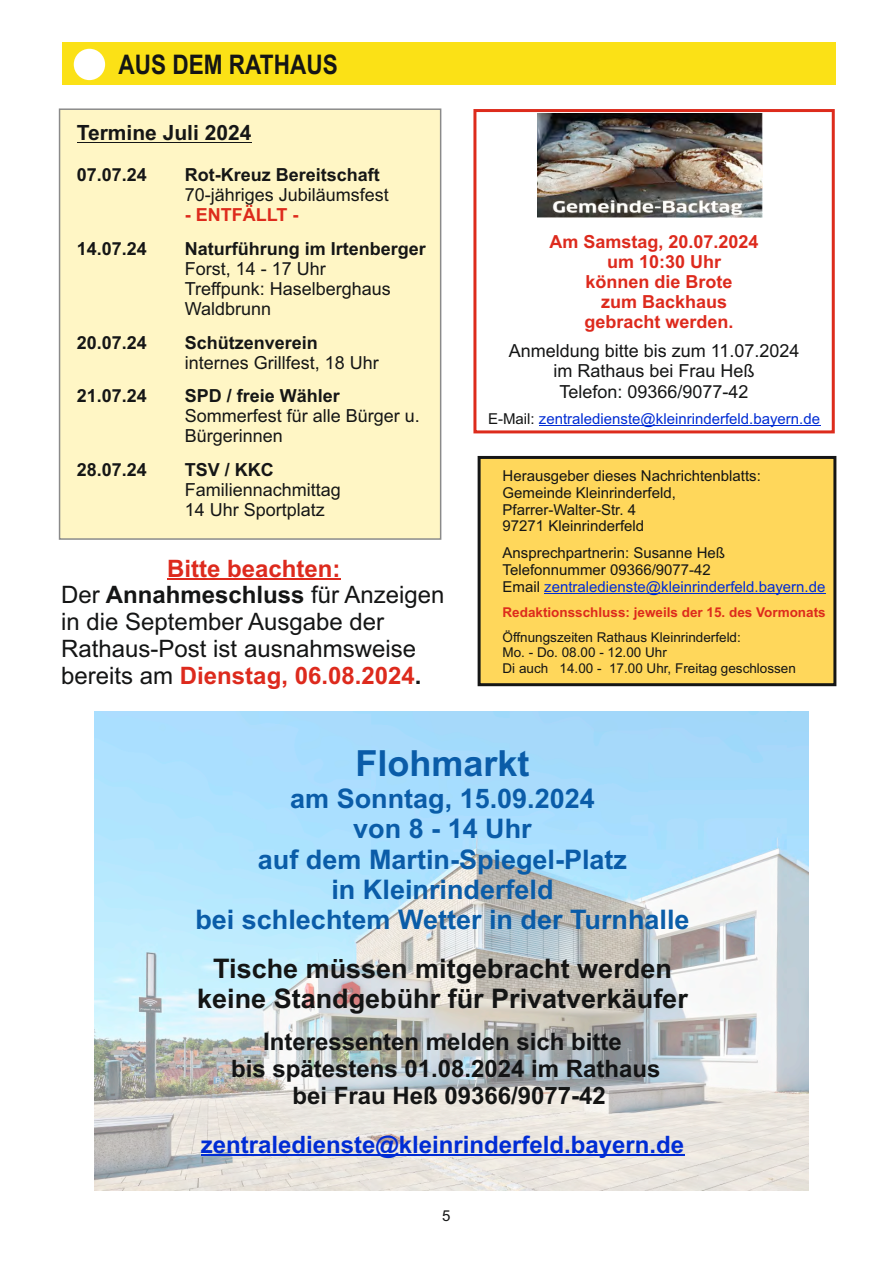
<style>
.page{position:relative;width:893px;height:1263px;background:#fff}
.page>*{position:absolute;margin:0;border:0;box-sizing:border-box;transform-origin:0 0}
.t1{font:700 36px "Arial";color:#0a5ca8}
.t2{font:700 27px/30.2px "Arial";color:#0a5ca8;text-align:center}
.t3{font:700 27px/30.2px "Arial";color:#141515;text-align:center}
.t4{font:700 27px "Arial";color:#141515;scale:.84 1}
.t5{font:24px/26.8px "Arial";color:#141515}
.t6{font:700 24px/26.8px "Arial";color:#131415;text-align:center}
.t7{font:700 24px "Arial";color:#002cd4}
.t8{font:700 24px "Arial";color:#141515}
.t9{font:700 21px "Arial";color:#151616}
.t10{font:18px/20.1px "Arial";color:#151616}
.t11{font:700 18px "Arial";color:#151616}
.t12{font:700 18px "Arial";color:#dd2a1d}
.t13{font:18px/20.1px "Arial";color:#141515;text-align:center}
.t14{font:700 18px "Arial";color:#dd2b1c}
.t15{font:15px/16.8px "Arial";color:#141515}
.t16{font:15px "Arial";color:#002cd4}
.t17{font:15px "Arial";color:#151616}
.t18{font:13.5px/15.1px "Arial";color:#141515}
.t19{font:700 13.5px "Arial";color:#dd2b1c}
.s1{font-weight:700;color:#dd2a1d}
.s2{font-weight:700}
.s3{font-weight:700;color:#dd2b1c}
.s4{color:#141515}
.s5{color:#002cd4}
</style>
<div class="page">
<div style="left:59px;top:108px;width:382px;height:432px;background:#fff6c5"></div>
<div style="left:478px;top:456px;width:358px;height:230px;background:#ffd75b;border:3px solid #151616"></div>
<hr style="left:544px;top:593px;width:281px;height:1px;background:#002cd4">
<img style="left:95px;top:711px;width:714px;height:480px">
<hr style="left:201px;top:1155px;width:483px;height:1px;background:#002cd4">
<hr style="left:167px;top:579px;width:174px;height:1px;background:#dd2a1d">
<div style="left:62px;top:42px;width:774px;height:43px;background:#fbe116"></div>
<div style="left:74px;top:49px;width:31px;height:31px;background:#fff;border-radius:50%"></div>
<hr style="left:539px;top:425px;width:186px;height:1px;background:#002cd4">
<hr style="left:725px;top:425px;width:95px;height:1px;background:#002cd4">
<div style="left:473px;top:109px;width:362px;height:324px;border:3px solid #dd2b1c"></div>
<img style="left:538px;top:114px;width:225px;height:104px">
<hr style="left:77px;top:142px;width:175px;height:1px;background:#151616">
<h2 class="t4" style="left:118px;top:54px;width:263px">AUS DEM RATHAUS</h2>
<h3 class="t9" style="left:77px;top:125px;width:176px">Termine Juli 2024</h3>
<p class="t11" style="left:77px;top:168px;width:72px">07.07.24</p>
<p class="t11" style="left:185px;top:168px;width:197px">Rot-Kreuz Bereitschaft</p>
<p class="t10" style="left:185px;top:186px;width:206px">70-jähriges Jubiläumsfest</p>
<p class="t14" style="left:185px;top:208px;width:115px">- ENTFÄLLT -</p>
<p class="t11" style="left:77px;top:242px;width:72px">14.07.24</p>
<p class="t11" style="left:185px;top:242px;width:243px">Naturführung im Irtenberger</p>
<p class="t10" style="left:185px;top:260px;width:208px">Forst, 14 - 17 Uhr<br>Treffpunk: Haselberghaus<br>Waldbrunn</p>
<p class="t11" style="left:77px;top:335px;width:72px">20.07.24</p>
<p class="t11" style="left:185px;top:335px;width:135px">Schützenverein</p>
<p class="t10" style="left:185px;top:354px;width:196px">internes Grillfest, 18 Uhr</p>
<p class="t11" style="left:77px;top:389px;width:72px">21.07.24</p>
<p class="t11" style="left:185px;top:389px;width:157px">SPD / freie Wähler</p>
<p class="t10" style="left:185px;top:408px;width:237px">Sommerfest für alle Bürger u.<br>Bürgerinnen</p>
<p class="t11" style="left:77px;top:463px;width:72px">28.07.24</p>
<p class="t11" style="left:185px;top:463px;width:91px">TSV / KKC</p>
<p class="t10" style="left:185px;top:481px;width:158px">Familiennachmittag<br>14 Uhr Sportplatz</p>
<h3 class="t5" style="left:61px;top:557px;width:385px;text-indent:106px"><span class="s1">Bitte beachten:<br></span>Der <span class="s2">Annahmeschluss</span> für Anzeigen in die September Ausgabe der<br>Rathaus-Post ist ausnahmsweise bereits am <span class="s1">Dienstag, 06.08.202</span><span class="s3">4</span><span class="s2">.</span></h3>
<p class="t12" style="left:549px;top:234px;width:211px">Am Samstag, 20.07.2024</p>
<p class="t12" style="left:607px;top:254px;width:116px">um 10:30 Uhr</p>
<p class="t12" style="left:586px;top:275px;width:149px">können die Brote</p>
<p class="t12" style="left:601px;top:295px;width:128px">zum Backhaus</p>
<p class="t12" style="left:585px;top:315px;width:151px">gebracht werden.</p>
<p class="t13" style="left:509px;top:343px;width:292px">Anmeldung bitte bis zum 11.07.2024 im Rathaus bei Frau Heß<br>Telefon: 09366/9077-42</p>
<p class="t16" style="left:488px;top:413px;width:334px"><span class="s4">E-Mail:</span> zentraledienste@kleinrinderfeld.bayern.de</p>
<p class="t15" style="left:502px;top:469px;width:260px">Herausgeber dieses Nachrichtenblatts:<br>Gemeinde Kleinrinderfeld,<br>Pfarrer-Walter-Str. 4<br>97271 Kleinrinderfeld</p>
<p class="t15" style="left:502px;top:546px;width:324px">Ansprechpartnerin: Susanne Heß<br>Telefonnummer 09366/9077-42<br>Email <span class="s5">zentraledienste@kleinrinderfeld.bayern.de</span></p>
<p class="t19" style="left:502px;top:607px;width:325px">Redaktionsschluss: jeweils der 15. des Vormonats</p>
<p class="t18" style="left:502px;top:631px;width:295px">Öffnungszeiten Rathaus Kleinrinderfeld:<br>Mo. - Do. 08.00 - 12.00 Uhr<br>Di auch 14.00 - 17.00 Uhr, Freitag geschlossen</p>
<h1 class="t1" style="left:355px;top:750px;width:176px">Flohmarkt</h1>
<h2 class="t2" style="left:195px;top:786px;width:496px">am Sonntag, 15.09.2024<br>von 8 - 14 Uhr<br>auf dem Martin-Spiegel-Platz<br>in Kleinrinderfeld<br>bei schlechtem Wetter in der Turnhalle</h2>
<h2 class="t3" style="left:197px;top:955px;width:492px">Tische müssen mitgebracht werden keine Standgebühr für Privatverkäufer</h2>
<h3 class="t6" style="left:231px;top:1031px;width:431px">Interessenten melden sich bitte<br>bis spätestens 01.08.2024 im Rathaus</h3>
<h3 class="t8" style="left:292px;top:1086px;width:315px">bei Frau Heß 09366/9077-42</h3>
<h3 class="t7" style="left:201px;top:1135px;width:485px">zentraledienste@kleinrinderfeld.bayern.de</h3>
<p class="t17" style="left:442px;top:1210px;width:10px">5</p>
</div>
